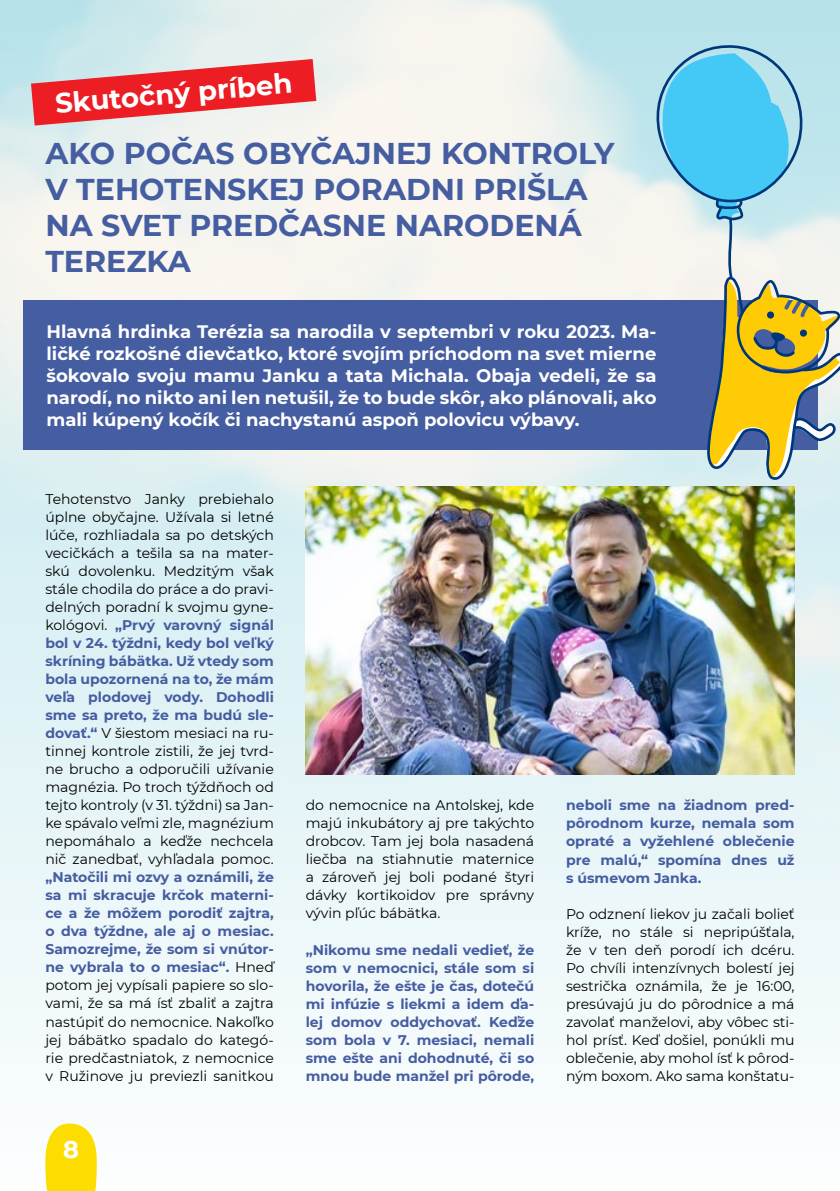
<style>
.page{position:relative;width:840px;height:1191px;background:#fff}
.page>*{position:absolute;margin:0;border:0;box-sizing:border-box;transform-origin:0 0}
.t1{font:700 30px/36px "Montserrat";color:#455da1}
.t2{font:700 27.6px "Montserrat";color:#fff}
.t3{font:700 24px "Montserrat";color:#fff}
.t4{font:700 18px/22px "Montserrat";color:#fff;text-align:justify}
.t5{font:14px/18px "Montserrat";color:#000;text-align:justify}
.t6{font:700 14px/18px "Montserrat";color:#455da1;text-align:justify}
.s1{font-weight:700;color:#455da1}
</style>
<div class="page">
<div style="left:0;top:0;width:839px;height:1191px;background:#f3fafb"></div>
<img style="left:0;top:0;width:839px;height:601px">
<img style="left:19px;top:387px;width:820px;height:495px">
<svg style="left:45px;top:1123px;width:52px;height:68px;background:#fce01f"></svg>
<svg style="left:31px;top:59px;width:285px;height:67px"></svg>
<div style="left:23px;top:301px;width:793px;height:149px;background:#455da1"></div>
<svg style="left:653px;top:44px;width:186px;height:436px"></svg>
<svg style="left:707px;top:280px;width:132px;height:199px"></svg>
<img style="left:305px;top:486px;width:489px;height:288px">
<h2 class="t2" style="left:53px;top:84px;width:239px;rotate:-5deg">Skutočný príbeh</h2>
<h1 class="t1" style="left:45px;top:134px;width:570px">AKO POČAS OBYČAJNEJ KONTROLY<br>V TEHOTENSKEJ PORADNI PRIŠLA<br>NA SVET PREDČASNE NARODENÁ<br>TEREZKA</h1>
<p class="t4" style="left:46px;top:319px;width:611px">Hlavná hrdinka Terézia sa narodila v septembri v roku 2023. Ma&shy;ličké rozkošné dievčatko, ktoré svojím príchodom na svet mierne šokovalo svoju mamu Janku a tata Michala. Obaja vedeli, že sa narodí, no nikto ani len netušil, že to bude skôr, ako plánovali, ako mali kúpený kočík či nachystanú aspoň polovicu výbavy.</p>
<p class="t5" style="left:45px;top:490px;width:230px">Tehotenstvo Janky prebiehalo úplne obyčajne. Užívala si letné lúče, rozhliadala sa po detských vecičkách a tešila sa na mater&shy;skú dovolenku. Medzitým však stále chodila do práce a do pravi&shy;delných poradní k svojmu gyne&shy;kológovi. <span class="s1">„Prvý varovný signál bol v 24. týždni, kedy bol veľký skríning bábätka. Už vtedy som bola upozornená na to, že mám veľa plodovej vody. Dohodli sme sa preto, že ma budú sle&shy;dovať.“</span> V šiestom mesiaci na ru&shy;tinnej kontrole zistili, že jej tvrd&shy;ne brucho a odporučili užívanie magnézia. Po troch týždňoch od tejto kontroly (v 31. týždni) sa Jan&shy;ke spávalo veľmi zle, magnézium nepomáhalo a keďže nechcela nič zanedbať, vyhľadala pomoc.</p>
<p class="t5" style="left:45px;top:868px;width:230px"><span class="s1">„Natočili mi ozvy a oznámili, že sa mi skracuje krčok materni&shy;ce a že môžem porodiť zajtra, o dva týždne, ale aj o mesiac.<br>Samozrejme, že som si vnútor&shy;ne vybrala to o mesiac“.</span> Hneď potom jej vypísali papiere so slo&shy;vami, že sa má ísť zbaliť a zajtra nastúpiť do nemocnice. Nakoľko jej bábätko spadalo do kategó&shy;rie predčastniatok, z nemocnice v Ružinove ju previezli sanitkou</p>
<h3 class="t3" style="left:63px;top:1132px;width:17px">8</h3>
<p class="t5" style="left:305px;top:796px;width:230px">do nemocnice na Antolskej, kde majú inkubátory aj pre takýchto drobcov. Tam jej bola nasadená liečba na stiahnutie maternice a zároveň jej boli podané štyri dávky kortikoidov pre správny vývin pľúc bábätka.</p>
<p class="t6" style="left:305px;top:939px;width:230px">„Nikomu sme nedali vedieť, že som v nemocnici, stále som si hovorila, že ešte je čas, dotečú mi infúzie s liekmi a idem ďa&shy;lej domov oddychovať. Keďže som bola v 7. mesiaci, nemali sme ešte ani dohodnuté, či so mnou bude manžel pri pôrode,</p>
<p class="t6" style="left:565px;top:795px;width:230px">neboli sme na žiadnom pred&shy;pôrodnom kurze, nemala som opraté a vyžehlené oblečenie pre malú,“ spomína dnes už s úsmevom Janka.</p>
<p class="t5" style="left:565px;top:904px;width:230px">Po odznení liekov ju začali bolieť kríže, no stále si nepripúšťala, že v ten deň porodí ich dcéru.<br>Po chvíli intenzívnych bolestí jej sestrička oznámila, že je 16:00, presúvajú ju do pôrodnice a má zavolať manželovi, aby vôbec sti&shy;hol prísť. Keď došiel, ponúkli mu oblečenie, aby mohol ísť k pôrod&shy;ným boxom. Ako sama konštatu-</p>
</div>
